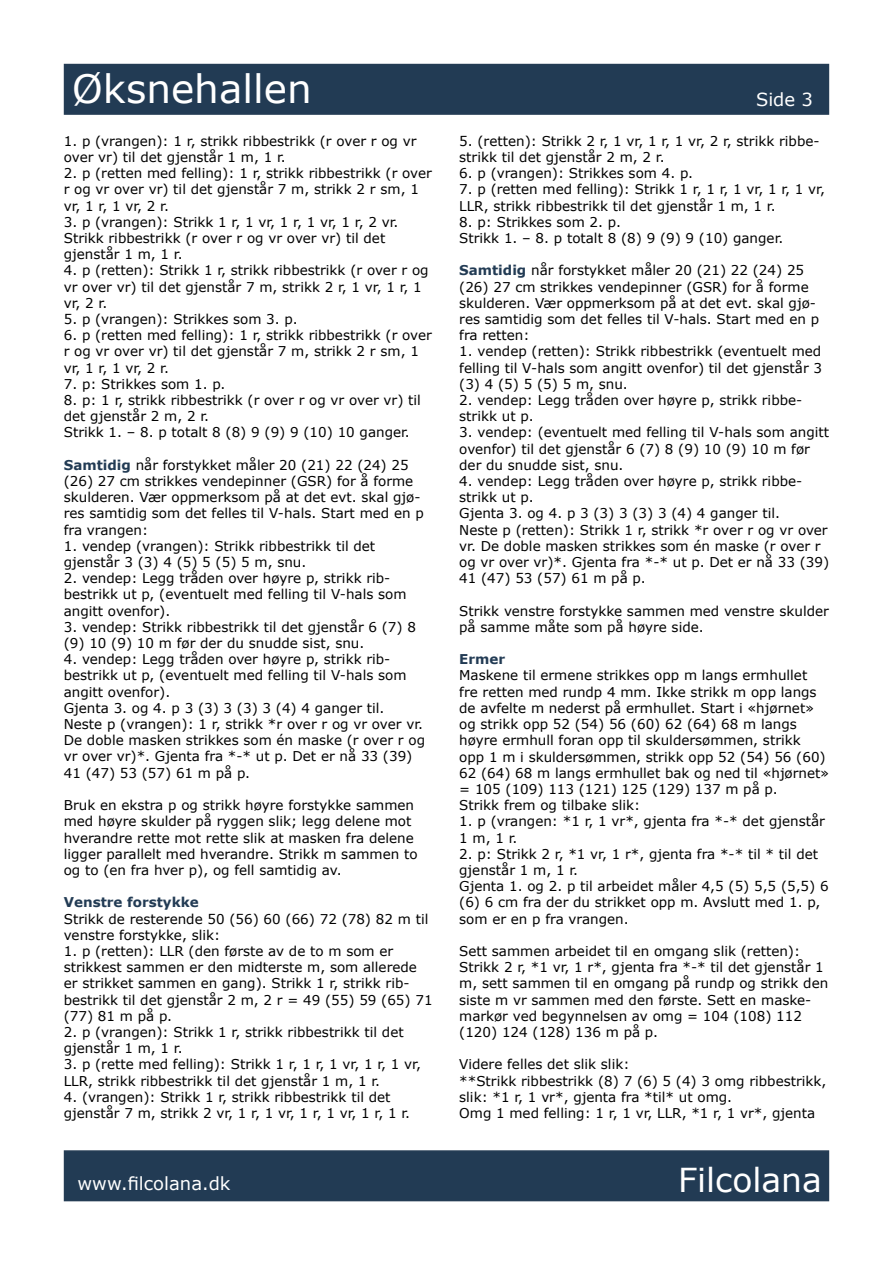
<style>
.page{position:relative;width:893px;height:1263px;background:#fff}
.page>*{position:absolute;margin:0;border:0;box-sizing:border-box;transform-origin:0 0}
.t1{font:39px "Verdana";color:#fff}
.t2{font:33px "Verdana";color:#fff}
.t3{font:18px "Verdana";color:#fff}
.t4{font:13.5px/16.2px "Verdana";color:#000}
.t5{font:700 13.5px "Verdana";color:#223b54}
.s1{font-weight:700;color:#223b54}
</style>
<div class="page">
<div style="left:64px;top:64px;width:765px;height:51px;background:#223b54;border:2px solid #243c54"></div>
<div style="left:64px;top:1150px;width:765px;height:51px;background:#223b54;border:2px solid #243c54"></div>
<h1 class="t1" style="left:72px;top:62px;width:241px">Øksnehallen</h1>
<p class="t4" style="left:64px;top:133px;width:354px">1. p (vrangen): 1 r, strikk ribbestrikk (r over r og vr over vr) til det gjenstår 1 m, 1 r.</p>
<p class="t4" style="left:64px;top:165px;width:370px">2. p (retten med felling): 1 r, strikk ribbestrikk (r over r og vr over vr) til det gjenstår 7 m, strikk 2 r sm, 1 vr, 1 r, 1 vr, 2 r.</p>
<p class="t4" style="left:64px;top:214px;width:336px">3. p (vrangen): Strikk 1 r, 1 vr, 1 r, 1 vr, 1 r, 2 vr.<br>Strikk ribbestrikk (r over r og vr over vr) til det gjenstår 1 m, 1 r.</p>
<p class="t4" style="left:64px;top:262px;width:366px">4. p (retten): Strikk 1 r, strikk ribbestrikk (r over r og vr over vr) til det gjenstår 7 m, strikk 2 r, 1 vr, 1 r, 1 vr, 2 r.</p>
<p class="t4" style="left:64px;top:311px;width:235px">5. p (vrangen): Strikkes som 3. p.</p>
<p class="t4" style="left:64px;top:327px;width:370px">6. p (retten med felling): 1 r, strikk ribbestrikk (r over r og vr over vr) til det gjenstår 7 m, strikk 2 r sm, 1 vr, 1 r, 1 vr, 2 r.</p>
<p class="t4" style="left:64px;top:376px;width:163px">7. p: Strikkes som 1. p.</p>
<p class="t4" style="left:64px;top:392px;width:359px">8. p: 1 r, strikk ribbestrikk (r over r og vr over vr) til det gjenstår 2 m, 2 r.<br>Strikk 1. – 8. p totalt 8 (8) 9 (9) 9 (10) 10 ganger.</p>
<p class="t4" style="left:64px;top:457px;width:361px"><span class="s1">Samtidig</span> når forstykket måler 20 (21) 22 (24) 25 (26) 27 cm strikkes vendepinner (GSR) for å forme skulderen. Vær oppmerksom på at det evt. skal gjø&shy;res samtidig som det felles til V-hals. Start med en p fra vrangen:</p>
<p class="t4" style="left:64px;top:538px;width:313px">1. vendep (vrangen): Strikk ribbestrikk til det gjenstår 3 (3) 4 (5) 5 (5) 5 m, snu.</p>
<p class="t4" style="left:64px;top:570px;width:344px">2. vendep: Legg tråden over høyre p, strikk rib&shy;bestrikk ut p, (eventuelt med felling til V-hals som angitt ovenfor).</p>
<p class="t4" style="left:64px;top:619px;width:354px">3. vendep: Strikk ribbestrikk til det gjenstår 6 (7) 8 (9) 10 (9) 10 m før der du snudde sist, snu.</p>
<p class="t4" style="left:64px;top:651px;width:363px">4. vendep: Legg tråden over høyre p, strikk rib&shy;bestrikk ut p, (eventuelt med felling til V-hals som angitt ovenfor).<br>Gjenta 3. og 4. p 3 (3) 3 (3) 3 (4) 4 ganger til.<br>Neste p (vrangen): 1 r, strikk *r over r og vr over vr.<br>De doble masken strikkes som én maske (r over r og vr over vr)*. Gjenta fra *-* ut p. Det er nå 33 (39)<br>41 (47) 53 (57) 61 m på p.</p>
<p class="t4" style="left:64px;top:797px;width:355px">Bruk en ekstra p og strikk høyre forstykke sammen med høyre skulder på ryggen slik; legg delene mot hverandre rette mot rette slik at masken fra delene ligger parallelt med hverandre. Strikk m sammen to og to (en fra hver p), og fell samtidig av.</p>
<p class="t5" style="left:64px;top:893px;width:137px">Venstre forstykke</p>
<p class="t4" style="left:64px;top:910px;width:366px">Strikk de resterende 50 (56) 60 (66) 72 (78) 82 m til venstre forstykke, slik:</p>
<p class="t4" style="left:64px;top:943px;width:370px">1. p (retten): LLR (den første av de to m som er strikkest sammen er den midterste m, som allerede er strikket sammen en gang). Strikk 1 r, strikk rib&shy;bestrikk til det gjenstår 2 m, 2 r = 49 (55) 59 (65) 71 (77) 81 m på p.</p>
<p class="t4" style="left:64px;top:1024px;width:341px">2. p (vrangen): Strikk 1 r, strikk ribbestrikk til det gjenstår 1 m, 1 r.</p>
<p class="t4" style="left:64px;top:1056px;width:359px">3. p (rette med felling): Strikk 1 r, 1 r, 1 vr, 1 r, 1 vr,<br>LLR, strikk ribbestrikk til det gjenstår 1 m, 1 r.</p>
<p class="t4" style="left:64px;top:1088px;width:348px">4. (vrangen): Strikk 1 r, strikk ribbestrikk til det gjenstår 7 m, strikk 2 vr, 1 r, 1 vr, 1 r, 1 vr, 1 r, 1 r.</p>
<h3 class="t3" style="left:756px;top:87px;width:58px">Side 3</h3>
<p class="t4" style="left:459px;top:133px;width:362px">5. (retten): Strikk 2 r, 1 vr, 1 r, 1 vr, 2 r, strikk ribbe&shy;strikk til det gjenstår 2 m, 2 r.</p>
<p class="t4" style="left:459px;top:165px;width:235px">6. p (vrangen): Strikkes som 4. p.</p>
<p class="t4" style="left:459px;top:181px;width:367px">7. p (retten med felling): Strikk 1 r, 1 r, 1 vr, 1 r, 1 vr,<br>LLR, strikk ribbestrikk til det gjenstår 1 m, 1 r.</p>
<p class="t4" style="left:459px;top:214px;width:326px">8. p: Strikkes som 2. p.<br>Strikk 1. – 8. p totalt 8 (8) 9 (9) 9 (10) ganger.</p>
<p class="t4" style="left:459px;top:262px;width:361px"><span class="s1">Samtidig</span> når forstykket måler 20 (21) 22 (24) 25 (26) 27 cm strikkes vendepinner (GSR) for å forme skulderen. Vær oppmerksom på at det evt. skal gjø&shy;res samtidig som det felles til V-hals. Start med en p fra retten:</p>
<p class="t4" style="left:459px;top:343px;width:364px;text-align:justify">1. vendep (retten): Strikk ribbestrikk (eventuelt med felling til V-hals som angitt ovenfor) til det gjenstår 3 (3) 4 (5) 5 (5) 5 m, snu.</p>
<p class="t4" style="left:459px;top:392px;width:345px">2. vendep: Legg tråden over høyre p, strikk ribbe&shy;strikk ut p.</p>
<p class="t4" style="left:459px;top:424px;width:371px">3. vendep: (eventuelt med felling til V-hals som angitt ovenfor) til det gjenstår 6 (7) 8 (9) 10 (9) 10 m før der du snudde sist, snu.</p>
<p class="t4" style="left:459px;top:473px;width:371px">4. vendep: Legg tråden over høyre p, strikk ribbe&shy;strikk ut p.<br>Gjenta 3. og 4. p 3 (3) 3 (3) 3 (4) 4 ganger til.<br>Neste p (retten): Strikk 1 r, strikk *r over r og vr over vr. De doble masken strikkes som én maske (r over r og vr over vr)*. Gjenta fra *-* ut p. Det er nå 33 (39)<br>41 (47) 53 (57) 61 m på p.</p>
<p class="t4" style="left:459px;top:602px;width:371px">Strikk venstre forstykke sammen med venstre skulder på samme måte som på høyre side.</p>
<p class="t5" style="left:459px;top:650px;width:47px">Ermer</p>
<p class="t4" style="left:459px;top:667px;width:371px">Maskene til ermene strikkes opp m langs ermhullet fre retten med rundp 4 mm. Ikke strikk m opp langs de avfelte m nederst på ermhullet. Start i «hjørnet» og strikk opp 52 (54) 56 (60) 62 (64) 68 m langs høyre ermhull foran opp til skuldersømmen, strikk<br>opp 1 m i skuldersømmen, strikk opp 52 (54) 56 (60)<br>62 (64) 68 m langs ermhullet bak og ned til «hjørnet» = 105 (109) 113 (121) 125 (129) 137 m på p.<br>Strikk frem og tilbake slik:</p>
<p class="t4" style="left:459px;top:813px;width:367px">1. p (vrangen: *1 r, 1 vr*, gjenta fra *-* det gjenstår<br>1 m, 1 r.</p>
<p class="t4" style="left:459px;top:845px;width:371px">2. p: Strikk 2 r, *1 vr, 1 r*, gjenta fra *-* til * til det gjenstår 1 m, 1 r.<br>Gjenta 1. og 2. p til arbeidet måler 4,5 (5) 5,5 (5,5) 6 (6) 6 cm fra der du strikket opp m. Avslutt med 1. p, som er en p fra vrangen.</p>
<p class="t4" style="left:459px;top:943px;width:371px">Sett sammen arbeidet til en omgang slik (retten):<br>Strikk 2 r, *1 vr, 1 r*, gjenta fra *-* til det gjenstår 1 m, sett sammen til en omgang på rundp og strikk den siste m vr sammen med den første. Sett en maske&shy;markør ved begynnelsen av omg = 104 (108) 112 (120) 124 (128) 136 m på p.</p>
<p class="t4" style="left:459px;top:1056px;width:369px">Videre felles det slik slik:<br>**Strikk ribbestrikk (8) 7 (6) 5 (4) 3 omg ribbestrikk, slik: *1 r, 1 vr*, gjenta fra *til* ut omg.<br>Omg 1 med felling: 1 r, 1 vr, LLR, *1 r, 1 vr*, gjenta</p>
<h3 class="t3" style="left:78px;top:1171px;width:154px">www.filcolana.dk</h3>
<h2 class="t2" style="left:678px;top:1157px;width:145px">Filcolana</h2>
</div>
